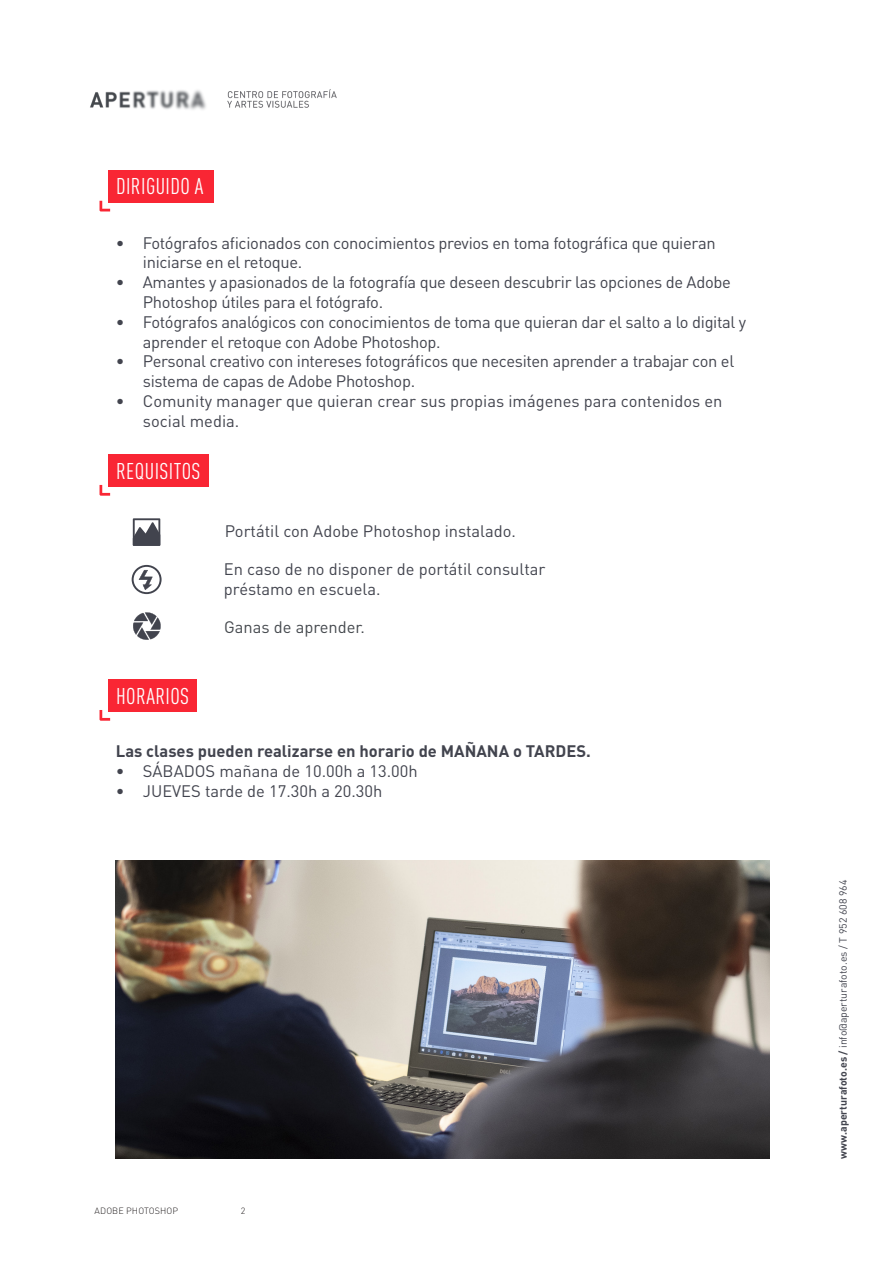
<style>
.page{position:relative;width:893px;height:1263px;background:#fff}
.page>*{position:absolute;margin:0;border:0;box-sizing:border-box;transform-origin:0 0}
.t1{font:condensed 22.5px "DIN Pro";letter-spacing:.02em;color:#fff}
.t2{font:16.5px/19.8px "DIN Pro";letter-spacing:-.02em;color:#42444e}
.t3{font:16.5px/19.8px "DIN Pro";color:#42444e}
.t4{font:700 16.5px "DIN Pro";color:#42444e}
.t5{font:16.5px "DIN Pro";color:#45494e}
.t6{font:10.5px "DIN Pro";color:#42444e}
.t7{font:300 9px "DIN Pro";letter-spacing:.01em;color:#231f20}
.s1{font-weight:700}
</style>
<div class="page">
<div style="left:108px;top:679px;width:88px;height:33px;background:#f92634"></div>
<div style="left:108px;top:454px;width:100px;height:33px;background:#f92634"></div>
<svg style="left:100px;top:710px;width:10px;height:11px"></svg>
<svg style="left:100px;top:485px;width:10px;height:11px"></svg>
<svg style="left:133px;top:518px;width:27px;height:28px"></svg>
<svg style="left:132px;top:565px;width:30px;height:29px"></svg>
<svg style="left:133px;top:612px;width:28px;height:28px"></svg>
<div style="left:108px;top:170px;width:105px;height:32px;background:#f92634"></div>
<svg style="left:100px;top:201px;width:10px;height:10px"></svg>
<img style="left:90px;top:89px;width:247px;height:21px">
<img style="left:116px;top:860px;width:654px;height:299px">
<p class="t1" style="left:116px;top:170px;width:89px">DIRIGUIDO A</p>
<p class="t2" style="left:143px;top:232px;width:574px;text-indent:-27px">• Fotógrafos aficionados con conocimientos previos en toma fotográfica que quieran iniciarse en el retoque.</p>
<p class="t2" style="left:143px;top:272px;width:589px;text-indent:-27px">• Amantes y apasionados de la fotografía que deseen descubrir las opciones de Adobe<br>Photoshop útiles para el fotógrafo.</p>
<p class="t2" style="left:143px;top:311px;width:605px;text-indent:-27px">• Fotógrafos analógicos con conocimientos de toma que quieran dar el salto a lo digital y aprender el retoque con Adobe Photoshop.</p>
<p class="t2" style="left:143px;top:351px;width:593px;text-indent:-27px">• Personal creativo con intereses fotográficos que necesiten aprender a trabajar con el sistema de capas de Adobe Photoshop.</p>
<p class="t3" style="left:143px;top:390px;width:581px;text-indent:-27px">• Comunity manager que quieran crear sus propias imágenes para contenidos en social media.</p>
<p class="t1" style="left:116px;top:455px;width:86px">REQUISITOS</p>
<p class="t3" style="left:225px;top:520px;width:293px">Portátil con Adobe Photoshop instalado.</p>
<p class="t3" style="left:224px;top:559px;width:323px">En caso de no disponer de portátil consultar préstamo en escuela.</p>
<p class="t5" style="left:224px;top:616px;width:142px">Ganas de aprender.</p>
<p class="t1" style="left:116px;top:679px;width:75px">HORARIOS</p>
<p class="t4" style="left:116px;top:740px;width:477px">Las clases pueden realizarse en horario de MAÑANA o TARDES.</p>
<p class="t3" style="left:116px;top:760px;width:303px">• SÁBADOS mañana de 10.00h a 13.00h</p>
<p class="t3" style="left:116px;top:780px;width:268px">• JUEVES tarde de 17.30h a 20.30h</p>
<p class="t7" style="left:95px;top:1204px;width:85px">ADOBE PHOTOSHOP</p>
<p class="t7" style="left:241px;top:1204px;width:6px">2</p>
<p class="t6" style="left:836px;top:1159px;width:280px;rotate:-90deg"><span class="s1">www.aperturafoto.es /</span> info@aperturafoto.es / T 952 608 964</p>
</div>
